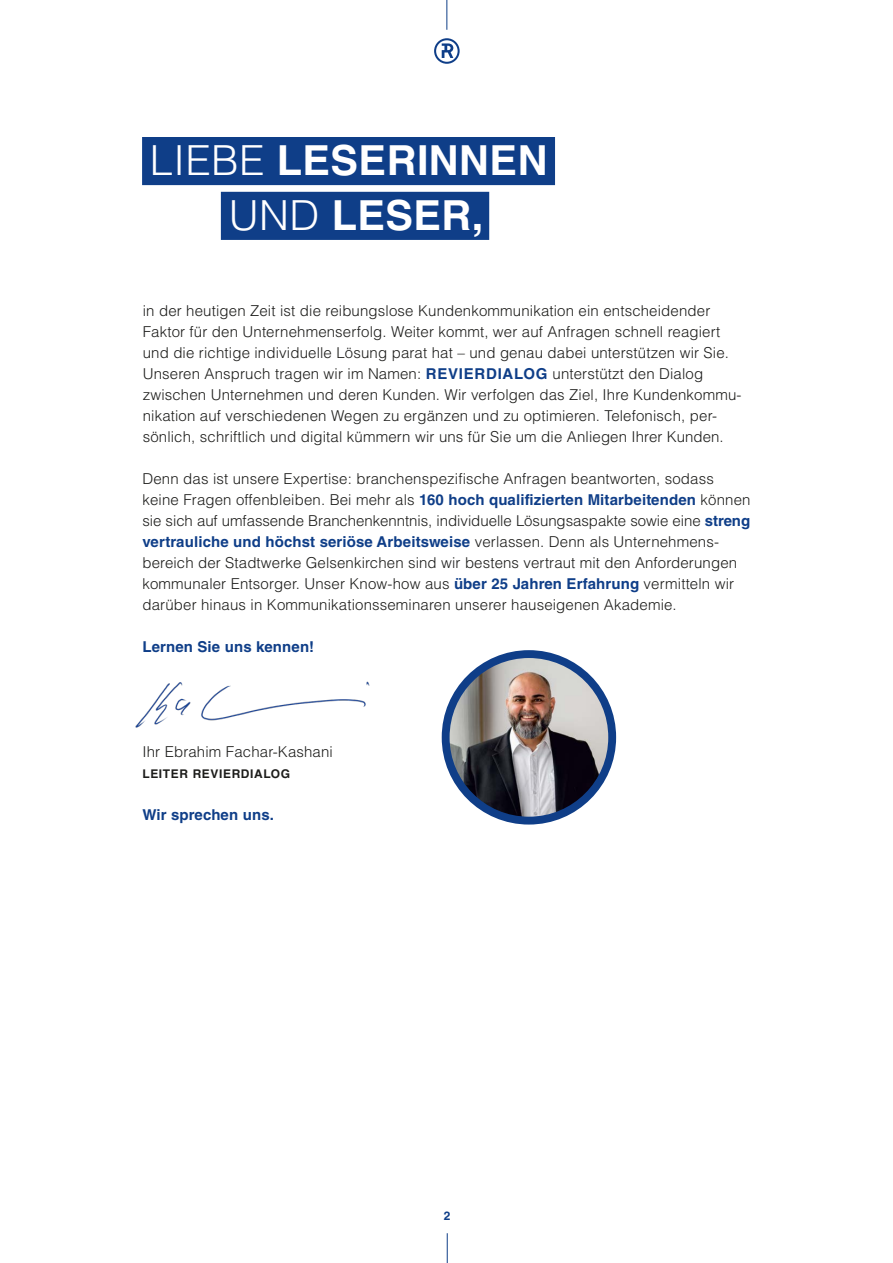
<style>
.page{position:relative;width:893px;height:1263px;background:#fff}
.page>*{position:absolute;margin:0;border:0;box-sizing:border-box;transform-origin:0 0}
.t1{font:700 41.4px/54.8px "Helvetica LT Std";letter-spacing:.01em;color:#fff;text-align:center}
.t2{font:300 15px/21px "Helvetica LT Std";letter-spacing:.01em;color:#1d1d1b}
.t3{font:700 15px "Helvetica LT Std";letter-spacing:.01em;color:#0f3e88}
.t4{font:700 12px "Helvetica LT Std";letter-spacing:.05em;color:#1d1d1b}
.t5{font:700 12px "Helvetica LT Std";color:#0f3e88}
.s1{font-weight:300}
.s2{font-weight:700;color:#0f3e88}
</style>
<div class="page">
<svg style="left:434px;top:38px;width:26px;height:26px"></svg>
<hr style="left:446px;top:0;width:1px;height:30px;background:#0f3e88">
<div style="left:142px;top:137px;width:413px;height:48px;background:#0f3e88"></div>
<div style="left:221px;top:192px;width:268px;height:48px;background:#0f3e88"></div>
<img style="left:135px;top:681px;width:235px;height:47px">
<img style="left:446px;top:654px;width:166px;height:167px;border-radius:83px">
<div style="left:442px;top:650px;width:174px;height:174px;border:8px solid #0f3e88;border-radius:50%"></div>
<hr style="left:447px;top:1233px;width:1px;height:30px;background:#0f3e88">
<h1 class="t1" style="left:150px;top:132px;width:399px"><span class="s1">LIEBE</span> LESERINNEN<br><span class="s1">UND</span> LESER,</h1>
<p class="t2" style="left:143px;top:300px;width:600px">in der heutigen Zeit ist die reibungslose Kundenkommunikation ein entscheidender Faktor für den Unternehmenserfolg. Weiter kommt, wer auf Anfragen schnell reagiert und die richtige individuelle Lösung parat hat – und genau dabei unterstützen wir Sie.<br>Unseren Anspruch tragen wir im Namen: <span class="s2">REVIERDIALOG</span> unterstützt den Dialog zwischen Unternehmen und deren Kunden. Wir verfolgen das Ziel, Ihre Kundenkommu&shy;nikation auf verschiedenen Wegen zu ergänzen und zu optimieren. Telefonisch, per&shy;sönlich, schriftlich und digital kümmern wir uns für Sie um die Anliegen Ihrer Kunden.</p>
<p class="t2" style="left:142px;top:468px;width:610px">Denn das ist unsere Expertise: branchenspezifische Anfragen beantworten, sodass keine Fragen offenbleiben. Bei mehr als <span class="s2">160 hoch qualifizierten Mitarbeitenden</span> können sie sich auf umfassende Branchenkenntnis, individuelle Lösungsaspakte sowie eine <span class="s2">streng vertrauliche und höchst seriöse Arbeitsweise</span> verlassen. Denn als Unternehmens&shy;bereich der Stadtwerke Gelsenkirchen sind wir bestens vertraut mit den Anforderungen kommunaler Entsorger. Unser Know-how aus <span class="s2">über 25 Jahren Erfahrung</span> vermitteln wir darüber hinaus in Kommunikationsseminaren unserer hauseigenen Akademie.</p>
<p class="t3" style="left:142px;top:637px;width:173px">Lernen Sie uns kennen!</p>
<p class="t2" style="left:142px;top:741px;width:192px">Ihr Ebrahim Fachar-Kashani</p>
<p class="t4" style="left:142px;top:766px;width:149px">LEITER REVIERDIALOG</p>
<p class="t3" style="left:142px;top:805px;width:133px">Wir sprechen uns.</p>
<p class="t5" style="left:444px;top:1208px;width:8px">2</p>
</div>
